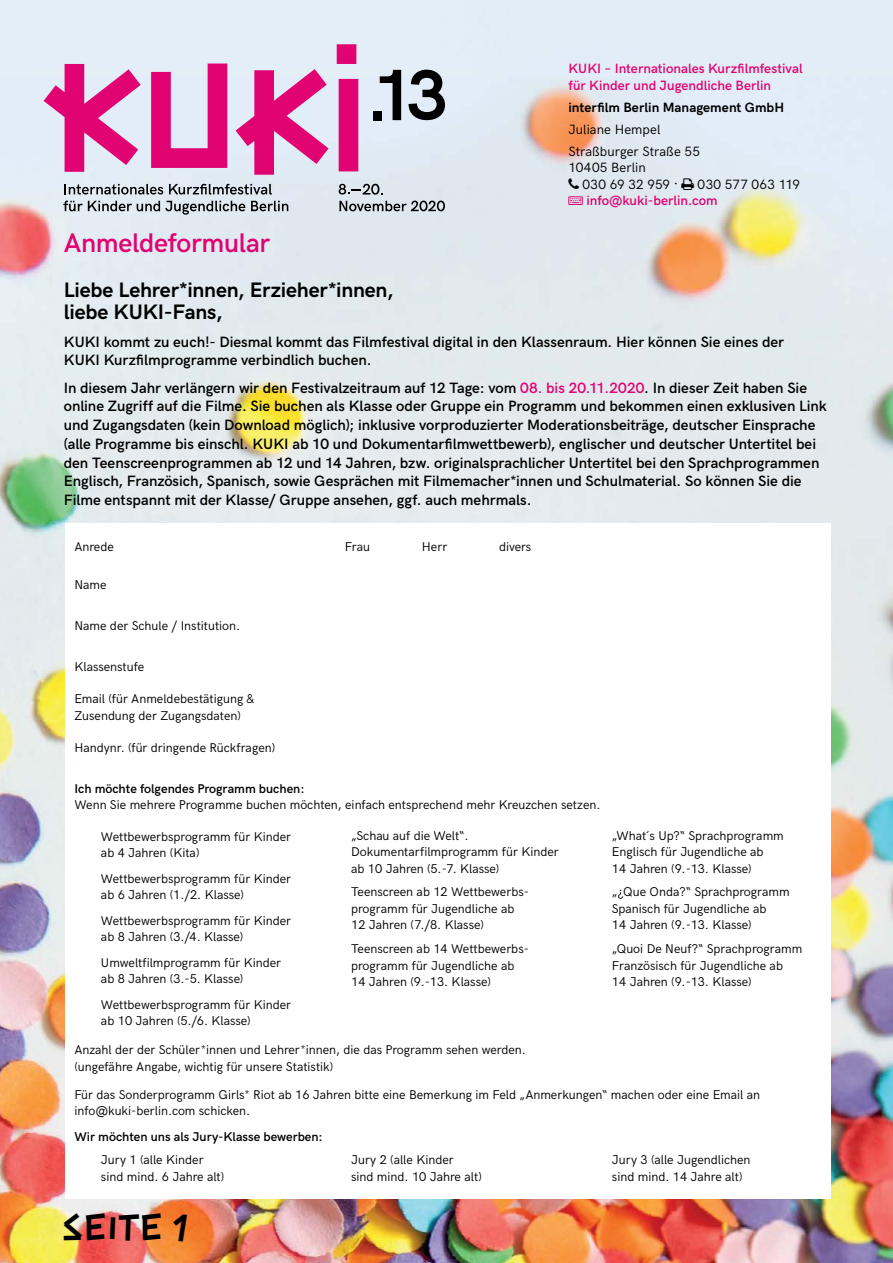
<style>
.page{position:relative;width:893px;height:1263px;background:#fff}
.page>*{position:absolute;margin:0;border:0;box-sizing:border-box;transform-origin:0 0}
.t1{font:31.8px "PWCINDERBLOX";letter-spacing:-.01em;color:#000}
.t2{font:600 27px "HK Grotesk";letter-spacing:-.01em;color:#e00371}
.t3{font:700 21px/22.5px "HK Grotesk";letter-spacing:-.01em;color:#000}
.t4{font:600 15px/18.8px "HK Grotesk";color:#000}
.t5{font:600 13.5px/16.5px "HK Grotesk";color:#e00371}
.t6{font:13.5px/22px "HK Grotesk";letter-spacing:.005em;color:#000}
.t7{font:700 13.5px "HK Grotesk";letter-spacing:.005em;color:#000}
.t8{font:13.5px "HK Grotesk";letter-spacing:.025em;color:#000}
.t9{font:12.75px/16.5px "HK Grotesk";color:#000}
.t10{font:600 12.75px "HK Grotesk";color:#000}
.s1{color:#e00371}
</style>
<div class="page">
<img style="left:0;top:0;width:893px;height:1263px">
<div style="left:65px;top:524px;width:765px;height:675px;background:#fff"></div>
<svg style="left:44px;top:44px;width:314px;height:131px;background:#e191c2"></svg>
<svg style="left:339px;top:201px;width:106px;height:10px"></svg>
<svg style="left:65px;top:184px;width:98px;height:11px"></svg>
<svg style="left:169px;top:184px;width:103px;height:11px"></svg>
<svg style="left:63px;top:201px;width:182px;height:14px;background:#a9b0b5"></svg>
<svg style="left:251px;top:201px;width:37px;height:10px"></svg>
<svg style="left:339px;top:184px;width:44px;height:11px"></svg>
<div style="left:373px;top:111px;width:8px;height:9px;background:#000"></div>
<svg style="left:380px;top:70px;width:21px;height:50px"></svg>
<svg style="left:409px;top:70px;width:36px;height:50px;background:#72777d"></svg>
<svg style="left:568px;top:178px;width:11px;height:11px"></svg>
<svg style="left:681px;top:178px;width:13px;height:12px"></svg>
<svg style="left:568px;top:197px;width:15px;height:8px"></svg>
<h2 class="t2" style="left:64px;top:222px;width:208px">Anmeldeformular</h2>
<p class="t5" style="left:568px;top:59px;width:236px">KUKI – Internationales Kurzfilmfestival für Kinder und Jugendliche Berlin</p>
<p class="t7" style="left:568px;top:97px;width:217px">interfilm Berlin Management GmbH</p>
<p class="t6" style="left:568px;top:117px;width:133px">Juliane Hempel<br>Straßburger Straße 55</p>
<p class="t6" style="left:583px;top:158px;width:97px;line-height:16.5px;text-indent:-14px">10405 Berlin<br>030 69 32 959 ·</p>
<p class="t8" style="left:698px;top:174px;width:104px">030 577 063 119</p>
<p class="t5" style="left:586px;top:191px;width:133px">info@kuki-berlin.com</p>
<h3 class="t3" style="left:64px;top:277px;width:331px">Liebe Lehrer*innen, Erzieher*innen, liebe KUKI-Fans,</h3>
<p class="t4" style="left:64px;top:331px;width:722px">KUKI kommt zu euch!- Diesmal kommt das Filmfestival digital in den Klassenraum. Hier können Sie eines der<br>KUKI Kurzfilmprogramme verbindlich buchen.</p>
<p class="t4" style="left:64px;top:377px;width:765px">In diesem Jahr verlängern wir den Festivalzeitraum auf 12 Tage: vom <span class="s1">08. bis 20.11.2020</span>. In dieser Zeit haben Sie online Zugriff auf die Filme. Sie buchen als Klasse oder Gruppe ein Programm und bekommen einen exklusiven Link und Zugangsdaten (kein Download möglich); inklusive vorproduzierter Moderationsbeiträge, deutscher Einsprache (alle Programme bis einschl. KUKI ab 10 und Dokumentarfilmwettbewerb), englischer und deutscher Untertitel bei den Teenscreenprogrammen ab 12 und 14 Jahren, bzw. originalsprachlicher Untertitel bei den Sprachprogrammen Englisch, Französich, Spanisch, sowie Gesprächen mit Filmemacher*innen und Schulmaterial. So können Sie die Filme entspannt mit der Klasse/ Gruppe ansehen, ggf. auch mehrmals.</p>
<p class="t9" style="left:74px;top:538px;width:41px">Anrede</p>
<p class="t9" style="left:74px;top:575px;width:34px">Name</p>
<p class="t9" style="left:74px;top:616px;width:167px">Name der Schule / Institution.</p>
<p class="t9" style="left:74px;top:657px;width:71px">Klassenstufe</p>
<p class="t9" style="left:74px;top:689px;width:182px">Email (für Anmeldebestätigung &amp;<br>Zusendung der Zugangsdaten)</p>
<p class="t9" style="left:74px;top:738px;width:202px">Handynr. (für dringende Rückfragen)</p>
<p class="t9" style="left:345px;top:538px;width:27px">Frau</p>
<p class="t9" style="left:422px;top:538px;width:27px">Herr</p>
<p class="t9" style="left:499px;top:538px;width:34px">divers</p>
<p class="t10" style="left:74px;top:779px;width:232px">Ich möchte folgendes Programm buchen:</p>
<p class="t9" style="left:74px;top:795px;width:528px">Wenn Sie mehrere Programme buchen möchten, einfach entsprechend mehr Kreuzchen setzen.</p>
<p class="t9" style="left:351px;top:826px;width:209px">„Schau auf die Welt“.<br>Dokumentarfilmprogramm für Kinder ab 10 Jahren (5.-7. Klasse)</p>
<p class="t9" style="left:612px;top:826px;width:173px">„What´s Up?“ Sprachprogramm<br>Englisch für Jugendliche ab<br>14 Jahren (9.-13. Klasse)</p>
<p class="t9" style="left:101px;top:827px;width:192px">Wettbewerbsprogramm für Kinder ab 4 Jahren (Kita)</p>
<p class="t9" style="left:101px;top:869px;width:192px">Wettbewerbsprogramm für Kinder ab 6 Jahren (1./2. Klasse)</p>
<p class="t9" style="left:612px;top:883px;width:179px">„¿Que Onda?“ Sprachprogramm<br>Spanisch für Jugendliche ab</p>
<p class="t9" style="left:351px;top:883px;width:179px">Teenscreen ab 12 Wettbewerbs&shy;programm für Jugendliche ab<br>12 Jahren (7./8. Klasse)</p>
<p class="t9" style="left:101px;top:911px;width:192px">Wettbewerbsprogramm für Kinder</p>
<p class="t9" style="left:612px;top:916px;width:141px">14 Jahren (9.-13. Klasse)</p>
<p class="t9" style="left:101px;top:927px;width:144px">ab 8 Jahren (3./4. Klasse)</p>
<p class="t9" style="left:612px;top:939px;width:192px">„Quoi De Neuf?“ Sprachprogramm<br>Französisch für Jugendliche ab<br>14 Jahren (9.-13. Klasse)</p>
<p class="t9" style="left:351px;top:939px;width:179px">Teenscreen ab 14 Wettbewerbs&shy;programm für Jugendliche ab<br>14 Jahren (9.-13. Klasse)</p>
<p class="t9" style="left:101px;top:953px;width:182px">Umweltfilmprogramm für Kinder ab 8 Jahren (3.-5. Klasse)</p>
<p class="t9" style="left:101px;top:995px;width:192px">Wettbewerbsprogramm für Kinder ab 10 Jahren (5./6. Klasse)</p>
<p class="t9" style="left:74px;top:1040px;width:453px">Anzahl der der Schüler*innen und Lehrer*innen, die das Programm sehen werden. (ungefähre Angabe, wichtig für unsere Statistik)</p>
<p class="t9" style="left:74px;top:1085px;width:687px">Für das Sonderprogramm Girls* Riot ab 16 Jahren bitte eine Bemerkung im Feld „Anmerkungen“ machen oder eine Email an info@kuki-berlin.com schicken.</p>
<p class="t10" style="left:74px;top:1127px;width:250px">Wir möchten uns als Jury-Klasse bewerben:</p>
<p class="t9" style="left:101px;top:1151px;width:125px">Jury 1 (alle Kinder sind mind. 6 Jahre alt)</p>
<p class="t9" style="left:351px;top:1151px;width:132px">Jury 2 (alle Kinder<br>sind mind. 10 Jahre alt)</p>
<p class="t9" style="left:612px;top:1151px;width:140px">Jury 3 (alle Jugendlichen sind mind. 14 Jahre alt)</p>
<h1 class="t1" style="left:64px;top:1211px;width:128px">Seite 1</h1>
</div>
